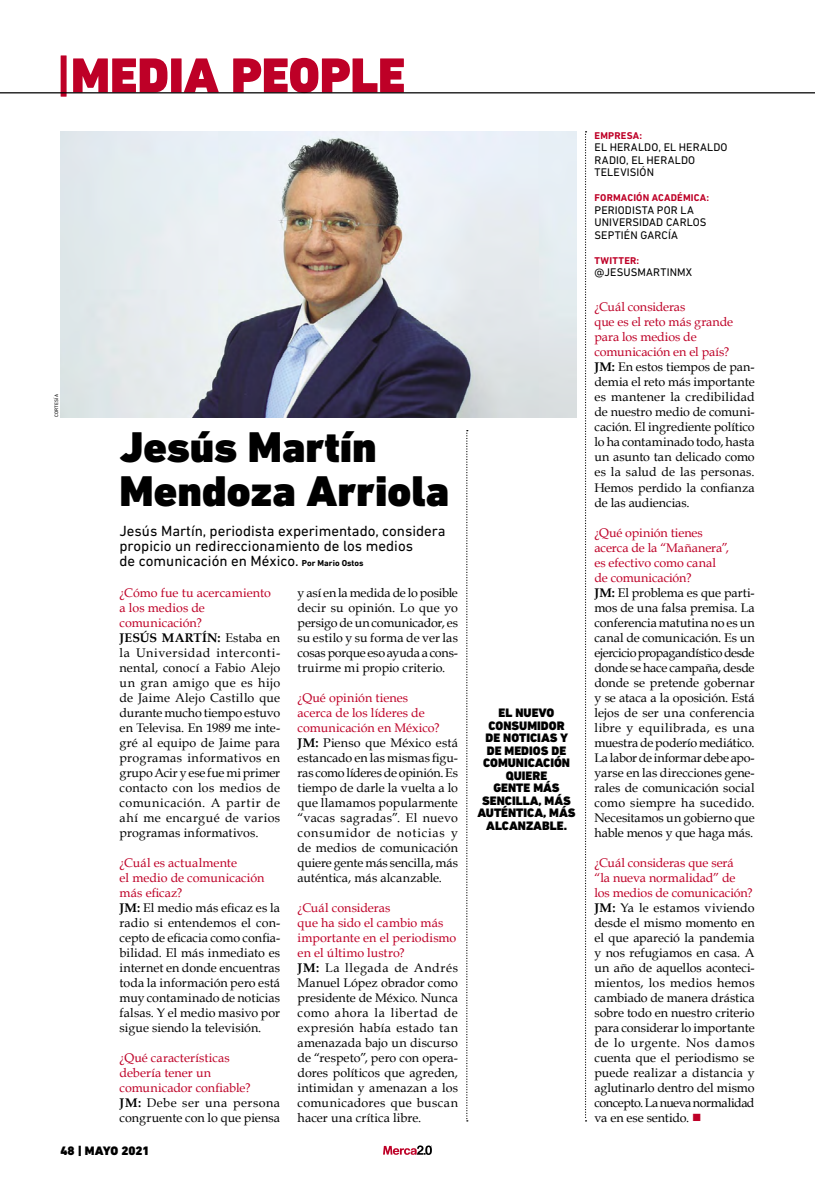
<style>
.page{position:relative;width:815px;height:1188px;background:#fff}
.page>*{position:absolute;margin:0;border:0;box-sizing:border-box;transform-origin:0 0}
.t1{font:900 50px "DIN Next LT Pro";letter-spacing:-.005em;color:#be0027}
.t2{font:900 43.75px/43.8px "DIN Next LT Pro";color:#000}
.t3{font:15px/15px "DIN Next LT Pro";color:#000}
.t4{font:12.5px/15px "Book Antiqua";color:#000}
.t5{font:900 12.5px/12.5px "DIN Next LT Pro";color:#000;text-align:center}
.t6{font:12.5px/15px "Book Antiqua";letter-spacing:.005em;color:#be0027}
.t7{font:11.25px/12.5px "DIN Next LT Pro";letter-spacing:.01em;color:#000}
.t8{font:700 10px "DIN Next LT Pro";letter-spacing:.015em;color:#be0027}
.t9{font:5px "DIN Next LT Pro";letter-spacing:.03em;color:#000}
.s1{font-weight:700}
.s2{font-weight:700;font-size:8.75px}
.s3{color:#be0027}
.s4{font-weight:700;color:#000}
.s5{color:#000}
</style>
<div class="page">
<svg style="left:383px;top:1145px;width:49px;height:9px"></svg>
<hr style="left:0;top:92px;width:815px;height:1px;background:#000">
<img style="left:60px;top:131px;width:517px;height:286px">
<svg style="left:466px;top:430px;width:2px;height:691px"></svg>
<svg style="left:585px;top:131px;width:2px;height:990px"></svg>
<h1 class="t1" style="left:55px;top:46px;width:352px"><span class="s1">|</span>MEDIA PEOPLE</h1>
<p class="t9" style="left:54px;top:417px;width:24px;rotate:-90deg">CORTESÍA</p>
<h2 class="t2" style="left:120px;top:425px;width:331px">Jesús Martín<br>Mendoza Arriola</h2>
<p class="t3" style="left:120px;top:523px;width:327px">Jesús Martín, periodista experimentado, considera propicio un redireccionamiento de los medios<br>de comunicación en México. <span class="s2">Por Mario Ostos</span></p>
<p class="t4" style="left:120px;top:584px;width:162px"><span class="s3">¿Cómo fue tu acercamiento a los medios de comunicación?<br></span><span class="s1">JESÚS MARTÍN:</span> Estaba en la Universidad interconti&shy;nental, conocí a Fabio Alejo un gran amigo que es hijo de Jaime Alejo Castillo que durante mucho tiempo estuvo en Televisa. En 1989 me inte&shy;gré al equipo de Jaime para programas informativos en grupo Acir y ese fue mi primer contacto con los medios de comunicación. A partir de ahí me encargué de varios programas informativos.</p>
<p class="t4" style="left:120px;top:854px;width:162px"><span class="s3">¿Cuál es actualmente<br>el medio de comunicación más eficaz?<br></span><span class="s1">JM:</span> El medio más eficaz es la radio si entendemos el con&shy;cepto de eficacia como confia&shy;bilidad. El más inmediato es internet en donde encuentras toda la información pero está muy contaminado de noticias falsas. Y el medio masivo por sigue siendo la televisión.</p>
<p class="t6" style="left:120px;top:1049px;width:162px">¿Qué características<br>debería tener un comunicador confiable?<br><span class="s4">JM:</span> <span class="s5">Debe ser una persona congruente con lo que piensa</span></p>
<p class="t4" style="left:298px;top:584px;width:162px;text-align:justify">y así en la medida de lo posible decir su opinión. Lo que yo persigo de un comunicador, es su estilo y su forma de ver las cosas porque eso ayuda a cons&shy;truirme mi propio criterio.</p>
<p class="t4" style="left:298px;top:689px;width:162px"><span class="s3">¿Qué opinión tienes<br>acerca de los líderes de comunicación en México?<br></span><span class="s1">JM:</span> Pienso que México está estancado en las mismas figu&shy;ras como líderes de opinión. Es tiempo de darle la vuelta a lo que llamamos popularmente “vacas sagradas”. El nuevo consumidor de noticias y de medios de comunicación quiere gente más sencilla, más auténtica, más alcanzable.</p>
<p class="t4" style="left:298px;top:899px;width:162px"><span class="s3">¿Cuál consideras<br>que ha sido el cambio más importante en el periodismo en el último lustro?<br></span><span class="s1">JM:</span> La llegada de Andrés<br>Manuel López obrador como presidente de México. Nunca como ahora la libertad de expresión había estado tan amenazada bajo un discurso de “respeto”, pero con opera&shy;dores políticos que agreden, intimidan y amenazan a los comunicadores que buscan hacer una crítica libre.</p>
<p class="t5" style="left:60px;top:1144px;width:91px">48 | MAYO 2021</p>
<p class="t5" style="left:478px;top:706px;width:100px">EL NUEVO<br>CONSUMIDOR<br>DE NOTICIAS Y<br>DE MEDIOS DE<br>COMUNICACIÓN<br>QUIERE<br>GENTE MÁS<br>SENCILLA, MÁS<br>AUTÉNTICA, MÁS<br>ALCANZABLE.</p>
<p class="t8" style="left:595px;top:129px;width:49px">EMPRESA:</p>
<p class="t7" style="left:595px;top:141px;width:134px">EL HERALDO, EL HERALDO<br>RADIO, EL HERALDO<br>TELEVISIÓN</p>
<p class="t8" style="left:595px;top:192px;width:116px">FORMACIÓN ACADÉMICA:</p>
<p class="t7" style="left:595px;top:203px;width:113px">PERIODISTA POR LA<br>UNIVERSIDAD CARLOS<br>SEPTIÉN GARCÍA</p>
<p class="t8" style="left:595px;top:254px;width:46px">TWITTER:</p>
<p class="t7" style="left:595px;top:266px;width:99px">@JESUSMARTINMX</p>
<p class="t4" style="left:594px;top:299px;width:162px"><span class="s3">¿Cuál consideras<br>que es el reto más grande para los medios de comunicación en el país?<br></span><span class="s1">JM:</span> En estos tiempos de pan&shy;demia el reto más importante es mantener la credibilidad de nuestro medio de comuni&shy;cación. El ingrediente político lo ha contaminado todo, hasta un asunto tan delicado como es la salud de las personas.<br>Hemos perdido la confianza de las audiencias.</p>
<p class="t4" style="left:594px;top:524px;width:162px"><span class="s3">¿Qué opinión tienes<br>acerca de la “Mañanera”,<br>es efectivo como canal<br>de comunicación?<br></span><span class="s1">JM:</span> El problema es que parti&shy;mos de una falsa premisa. La conferencia matutina no es un canal de comunicación. Es un ejercicio propagandístico desde donde se hace campaña, desde donde se pretende gobernar y se ataca a la oposición. Está lejos de ser una conferencia libre y equilibrada, es una muestra de poderío mediático.<br>La labor de informar debe apo&shy;yarse en las direcciones gene&shy;rales de comunicación social como siempre ha sucedido.<br>Necesitamos un gobierno que hable menos y que haga más.</p>
<p class="t4" style="left:594px;top:854px;width:162px"><span class="s3">¿Cuál consideras que será<br>“la nueva normalidad” de<br>los medios de comunicación?<br></span><span class="s1">JM:</span> Ya le estamos viviendo desde el mismo momento en el que apareció la pandemia y nos refugiamos en casa. A un año de aquellos aconteci&shy;mientos, los medios hemos cambiado de manera drástica sobre todo en nuestro criterio para considerar lo importante de lo urgente. Nos damos cuenta que el periodismo se puede realizar a distancia y aglutinarlo dentro del mismo concepto. La nueva normalidad va en ese sentido. <span class="s3">■</span></p>
</div>
